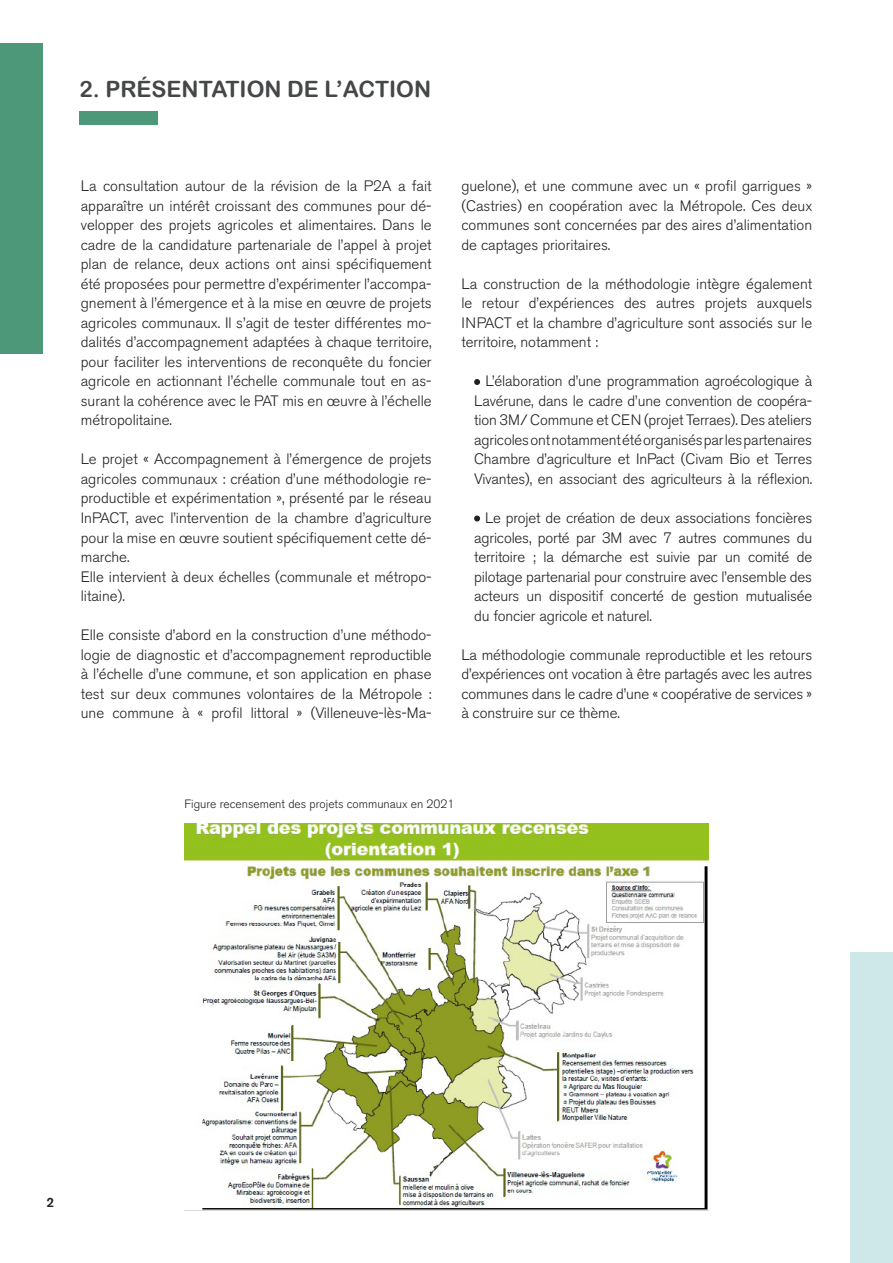
<style>
.page{position:relative;width:893px;height:1263px;background:#fff}
.page>*{position:absolute;margin:0;border:0;box-sizing:border-box;transform-origin:0 0}
.t1{font:22.5px "Arial Rounded MT Bold";color:#454647}
.t2{font:300 15px/19.5px "Akzidenz Grotesk BE";color:#231f20;text-align:justify}
.t3{font:500 13.5px "Akzidenz Grotesk BE";color:#231f20}
.t4{font:300 12px "Akzidenz Grotesk BE";color:#231f20}
</style>
<div class="page">
<svg style="left:474px;top:379px;width:6px;height:6px"></svg>
<svg style="left:474px;top:515px;width:6px;height:6px"></svg>
<div style="left:79px;top:111px;width:79px;height:14px;background:#4d9878"></div>
<div style="left:0;top:43px;width:43px;height:310px;background:#4d9878"></div>
<div style="left:850px;top:952px;width:43px;height:311px;background:#cee8e9"></div>
<img style="left:185px;top:823px;width:523px;height:388px">
<p class="t1" style="left:79px;top:76px;width:353px">2. PRÉSENTATION DE L’ACTION</p>
<p class="t2" style="left:81px;top:177px;width:352px">La consultation autour de la révision de la P2A a fait apparaître un intérêt croissant des communes pour dé&shy;velopper des projets agricoles et alimentaires. Dans le cadre de la candidature partenariale de l’appel à projet plan de relance, deux actions ont ainsi spécifiquement été proposées pour permettre d’expérimenter l’accompa&shy;gnement à l’émergence et à la mise en œuvre de projets agricoles communaux. Il s’agit de tester différentes mo&shy;dalités d’accompagnement adaptées à chaque territoire, pour faciliter les interventions de reconquête du foncier agricole en actionnant l’échelle communale tout en as&shy;surant la cohérence avec le PAT mis en œuvre à l’échelle métropolitaine.</p>
<p class="t2" style="left:81px;top:450px;width:352px">Le projet « Accompagnement à l’émergence de projets agricoles communaux : création d’une méthodologie re&shy;productible et expérimentation », présenté par le réseau InPACT, avec l’intervention de la chambre d’agriculture pour la mise en œuvre soutient spécifiquement cette dé&shy;marche.</p>
<p class="t2" style="left:81px;top:567px;width:352px">Elle intervient à deux échelles (communale et métropo&shy;litaine).</p>
<p class="t2" style="left:81px;top:625px;width:352px">Elle consiste d’abord en la construction d’une méthodo&shy;logie de diagnostic et d’accompagnement reproductible à l’échelle d’une commune, et son application en phase test sur deux communes volontaires de la Métropole : une commune à « profil littoral » (Villeneuve-lès-Ma-</p>
<p class="t2" style="left:461px;top:177px;width:352px">guelone), et une commune avec un « profil garrigues » (Castries) en coopération avec la Métropole. Ces deux communes sont concernées par des aires d’alimentation de captages prioritaires.</p>
<p class="t2" style="left:461px;top:274px;width:352px">La construction de la méthodologie intègre également le retour d’expériences des autres projets auxquels INPACT et la chambre d’agriculture sont associés sur le territoire, notamment :</p>
<p class="t2" style="left:474px;top:372px;width:340px;text-indent:11px">L’élaboration d’une programmation agroécologique à Lavérune, dans le cadre d’une convention de coopéra&shy;tion 3M/ Commune et CEN (projet Terraes). Des ateliers agricoles ont notamment été organisés par les partenaires Chambre d’agriculture et InPact (Civam Bio et Terres Vivantes), en associant des agriculteurs à la réflexion.</p>
<p class="t2" style="left:474px;top:508px;width:340px;text-indent:11px">Le projet de création de deux associations foncières agricoles, porté par 3M avec 7 autres communes du territoire ; la démarche est suivie par un comité de pilotage partenarial pour construire avec l’ensemble des acteurs un dispositif concerté de gestion mutualisée du foncier agricole et naturel.</p>
<p class="t2" style="left:461px;top:645px;width:352px">La méthodologie communale reproductible et les retours d’expériences ont vocation à être partagés avec les autres communes dans le cadre d’une « coopérative de services » à construire sur ce thème.</p>
<p class="t4" style="left:185px;top:797px;width:272px">Figure recensement des projets communaux en 2021</p>
<p class="t3" style="left:46px;top:1193px;width:9px">2</p>
</div>
